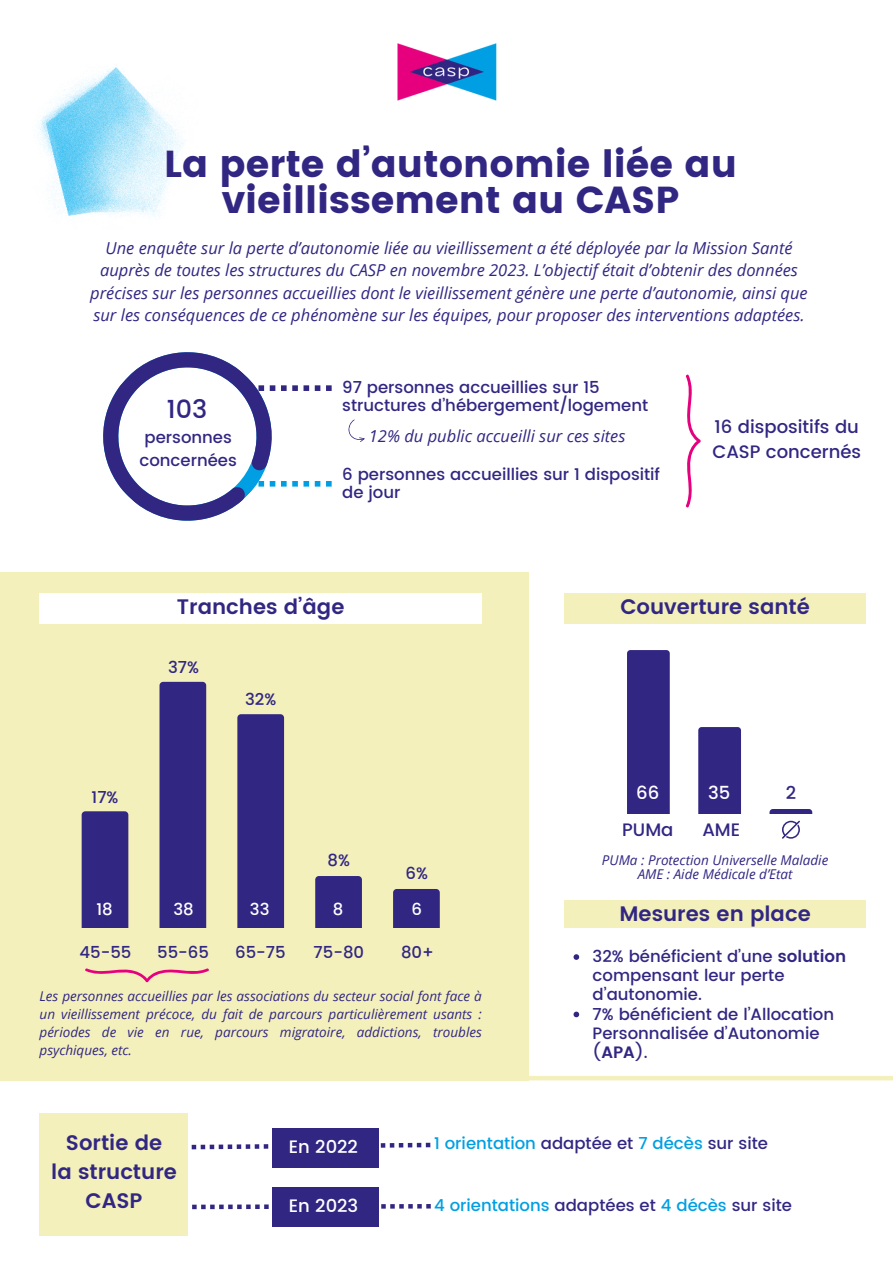
<style>
.page{position:relative;width:893px;height:1264px;background:#fff}
.page>*{position:absolute;margin:0;border:0;box-sizing:border-box;transform-origin:0 0}
.t1{font:37.5px/36px "Poppins";color:#312783;text-align:center}
.t2{font:500 25.5px "Poppins";color:#312783}
.t3{font:600 21px/29.2px "Poppins";color:#312783;text-align:center}
.t4{font:500 18px/24.8px "Poppins";color:#312783}
.t5{font:500 18px "Poppins";color:#fff}
.t6{font:italic 16.5px/22.5px "Open Sans";color:#312783;text-align:center}
.t7{font:500 16.5px/19.2px "Poppins";color:#312783}
.t8{font:500 16.5px "Poppins";color:#009fe3}
.t9{font:500 16.5px "Poppins";color:#fff}
.t10{font:italic 13.5px/18px "Open Sans";color:#312783;text-align:justify}
.s1{font-weight:600}
.s2{color:#312783}
</style>
<div class="page">
<img style="left:37px;top:67px;width:147px;height:151px">
<img style="left:397px;top:43px;width:100px;height:58px">
<div style="left:564px;top:593px;width:302px;height:31px;background:#f4f0bc"></div>
<div style="left:627px;top:650px;width:42px;height:164px;background:#312783"></div>
<div style="left:698px;top:727px;width:43px;height:87px;background:#312783"></div>
<svg style="left:769px;top:809px;width:43px;height:5px"></svg>
<div style="left:0;top:572px;width:529px;height:508px;background:#f4f0bc"></div>
<div style="left:40px;top:593px;width:442px;height:30px;background:#fff"></div>
<div style="left:82px;top:811px;width:46px;height:116px;background:#312783"></div>
<div style="left:159px;top:682px;width:47px;height:245px;background:#312783"></div>
<div style="left:237px;top:714px;width:47px;height:213px;background:#312783"></div>
<div style="left:315px;top:876px;width:47px;height:51px;background:#312783"></div>
<div style="left:393px;top:889px;width:46px;height:38px;background:#312783"></div>
<svg style="left:782px;top:820px;width:17px;height:18px"></svg>
<div style="left:564px;top:900px;width:302px;height:27px;background:#f4f0bc"></div>
<svg style="left:191px;top:1142px;width:239px;height:8px"></svg>
<div style="left:272px;top:1128px;width:107px;height:39px;background:#312783"></div>
<svg style="left:192px;top:1204px;width:239px;height:5px"></svg>
<div style="left:40px;top:1113px;width:148px;height:123px;background:#f4f0bc"></div>
<div style="left:272px;top:1187px;width:107px;height:39px;background:#312783"></div>
<div style="left:529px;top:1075px;width:363px;height:5px;background:#f4f0bc"></div>
<svg style="left:85px;top:968px;width:124px;height:14px"></svg>
<svg style="left:685px;top:374px;width:15px;height:134px"></svg>
<svg style="left:103px;top:352px;width:228px;height:169px"></svg>
<svg style="left:348px;top:419px;width:17px;height:23px"></svg>
<svg style="left:573px;top:954px;width:6px;height:5px"></svg>
<svg style="left:573px;top:1011px;width:6px;height:6px"></svg>
<h1 class="t1" style="left:164px;top:146px;width:574px">La perte d’autonomie liée au vieillissement au CASP</h1>
<p class="t6" style="left:90px;top:236px;width:719px">Une enquête sur la perte d’autonomie liée au vieillissement a été déployée par la Mission Santé auprès de toutes les structures du CASP en novembre 2023. L’objectif était d’obtenir des données précises sur les personnes accueillies dont le vieillissement génère une perte d’autonomie, ainsi que sur les conséquences de ce phénomène sur les équipes, pour proposer des interventions adaptées.</p>
<h2 class="t2" style="left:167px;top:390px;width:42px">103</h2>
<p class="t7" style="left:139px;top:427px;width:99px;line-height:22.5px;text-align:center">personnes concernées</p>
<p class="t7" style="left:342px;top:378px;width:307px;line-height:18px">97 personnes accueillies sur 15 structures d’hébergement/logement</p>
<p class="t6" style="left:369px;top:425px;width:258px">12% du public accueilli sur ces sites</p>
<p class="t7" style="left:342px;top:466px;width:319px;line-height:18px">6 personnes accueillies sur 1 dispositif de jour</p>
<p class="t4" style="left:712px;top:414px;width:150px">16 dispositifs du<br>CASP concernés</p>
<p class="t3" style="left:177px;top:592px;width:169px">Tranches d’âge</p>
<p class="t7" style="left:92px;top:788px;width:28px">17%</p>
<p class="t9" style="left:96px;top:897px;width:18px">18</p>
<p class="t7" style="left:168px;top:657px;width:32px">37%</p>
<p class="t7" style="left:245px;top:689px;width:33px">32%</p>
<p class="t9" style="left:173px;top:897px;width:22px">38</p>
<p class="t9" style="left:250px;top:897px;width:21px">33</p>
<p class="t7" style="left:327px;top:851px;width:24px">8%</p>
<p class="t7" style="left:405px;top:863px;width:24px">6%</p>
<p class="t9" style="left:333px;top:897px;width:12px">8</p>
<p class="t9" style="left:411px;top:897px;width:12px">6</p>
<p class="t7" style="left:79px;top:943px;width:53px">45-55</p>
<p class="t7" style="left:157px;top:943px;width:53px">55-65</p>
<p class="t7" style="left:235px;top:943px;width:52px">65-75</p>
<p class="t7" style="left:313px;top:943px;width:52px">75-80</p>
<p class="t7" style="left:401px;top:943px;width:34px">80+</p>
<p class="t10" style="left:40px;top:986px;width:444px">Les personnes accueillies par les associations du secteur social font face à un vieillissement précoce, du fait de parcours particulièrement usants : périodes de vie en rue, parcours migratoire, addictions, troubles psychiques, etc.</p>
<p class="t3" style="left:620px;top:592px;width:191px">Couverture santé</p>
<p class="t5" style="left:636px;top:779px;width:25px">66</p>
<p class="t5" style="left:708px;top:779px;width:24px">35</p>
<p class="t4" style="left:785px;top:781px;width:12px">2</p>
<p class="t4" style="left:622px;top:818px;width:53px">PUMa</p>
<p class="t4" style="left:702px;top:818px;width:39px">AME</p>
<p class="t10" style="left:602px;top:852px;width:228px;line-height:14.7px;text-align:center">PUMa : Protection Universelle Maladie<br>AME : Aide Médicale d’Etat</p>
<p class="t3" style="left:619px;top:899px;width:193px">Mesures en place</p>
<p class="t7" style="left:592px;top:947px;width:255px">32% bénéficient d’une <span class="s1">solution </span>compensant leur perte d’autonomie.<br>7% bénéficient de l’Allocation<br>Personnalisée d’Autonomie (<span class="s1">APA</span>).</p>
<p class="t3" style="left:66px;top:1128px;width:98px">Sortie de</p>
<p class="t5" style="left:289px;top:1132px;width:71px">En 2022</p>
<p class="t3" style="left:51px;top:1157px;width:127px">la structure<br>CASP</p>
<p class="t5" style="left:289px;top:1192px;width:71px">En 2023</p>
<p class="t8" style="left:434px;top:1131px;width:335px">1 orientation <span class="s2">adaptée et</span> 7 décès <span class="s2">sur site</span></p>
<p class="t8" style="left:434px;top:1192px;width:359px">4 orientations <span class="s2">adaptées et</span> 4 décès <span class="s2">sur site</span></p>
</div>
